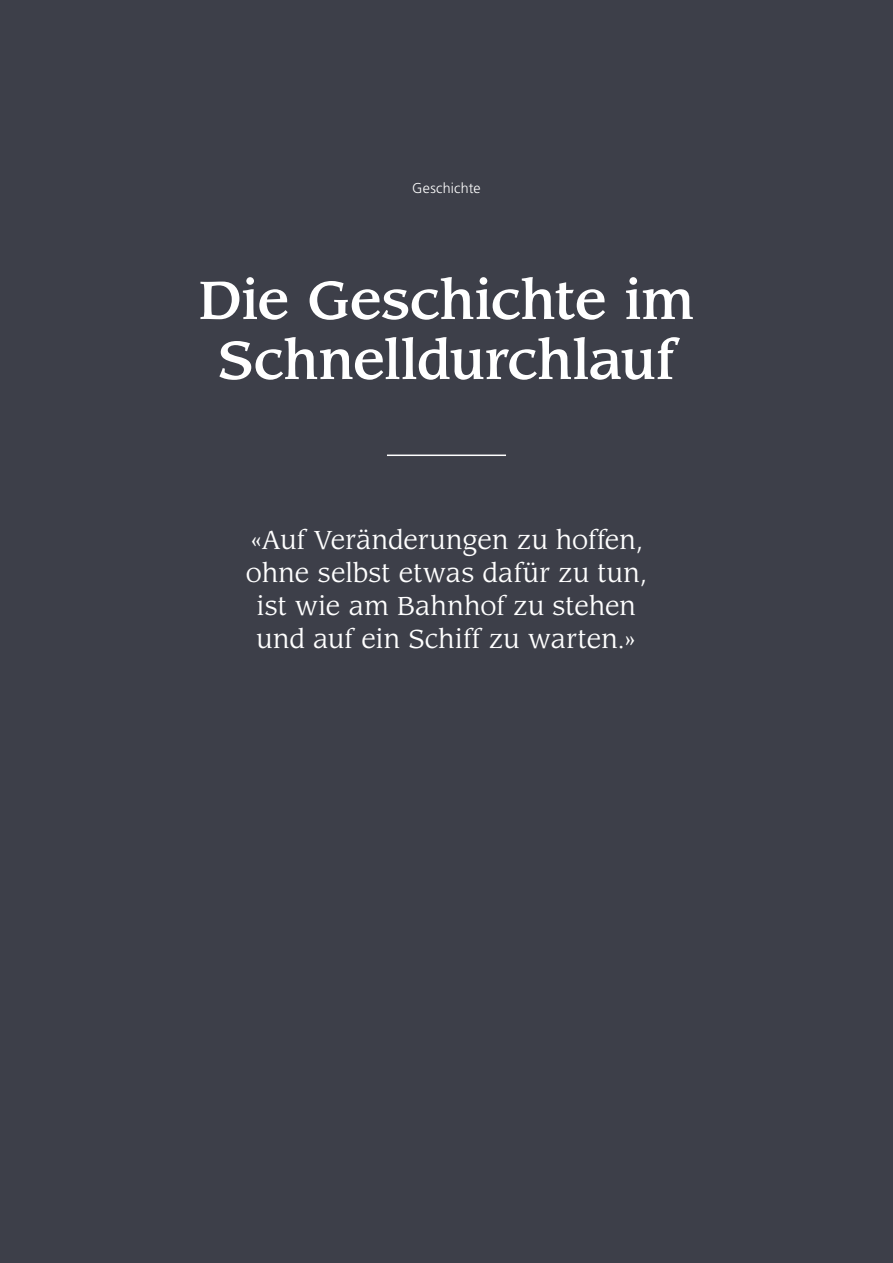
<style>
.page{position:relative;width:893px;height:1263px;background:#3d3f49}
.page>*{position:absolute;margin:0;border:0;box-sizing:border-box;transform-origin:0 0}
.t1{font:500 52.5px/60px "Leawood";letter-spacing:-.015em;color:#fff;text-align:center}
.t2{font:25.5px/33px "Leawood";letter-spacing:.01em;color:#fff;text-align:center}
.t3{font:300 14.25px "Frutiger";letter-spacing:.01em;color:#fff}
</style>
<div class="page">
<hr style="left:387px;top:454px;width:119px;height:2px;background:#fff">
<p class="t3" style="left:412px;top:180px;width:70px">Geschichte</p>
<h1 class="t1" style="left:199px;top:271px;width:497px">Die Geschichte im<br>Schnelldurchlauf</h1>
<p class="t2" style="left:246px;top:524px;width:403px">«Auf Veränderungen zu hoffen, ohne selbst etwas dafür zu tun, ist wie am Bahnhof zu stehen und auf ein Schiff zu warten.»</p>
</div>
